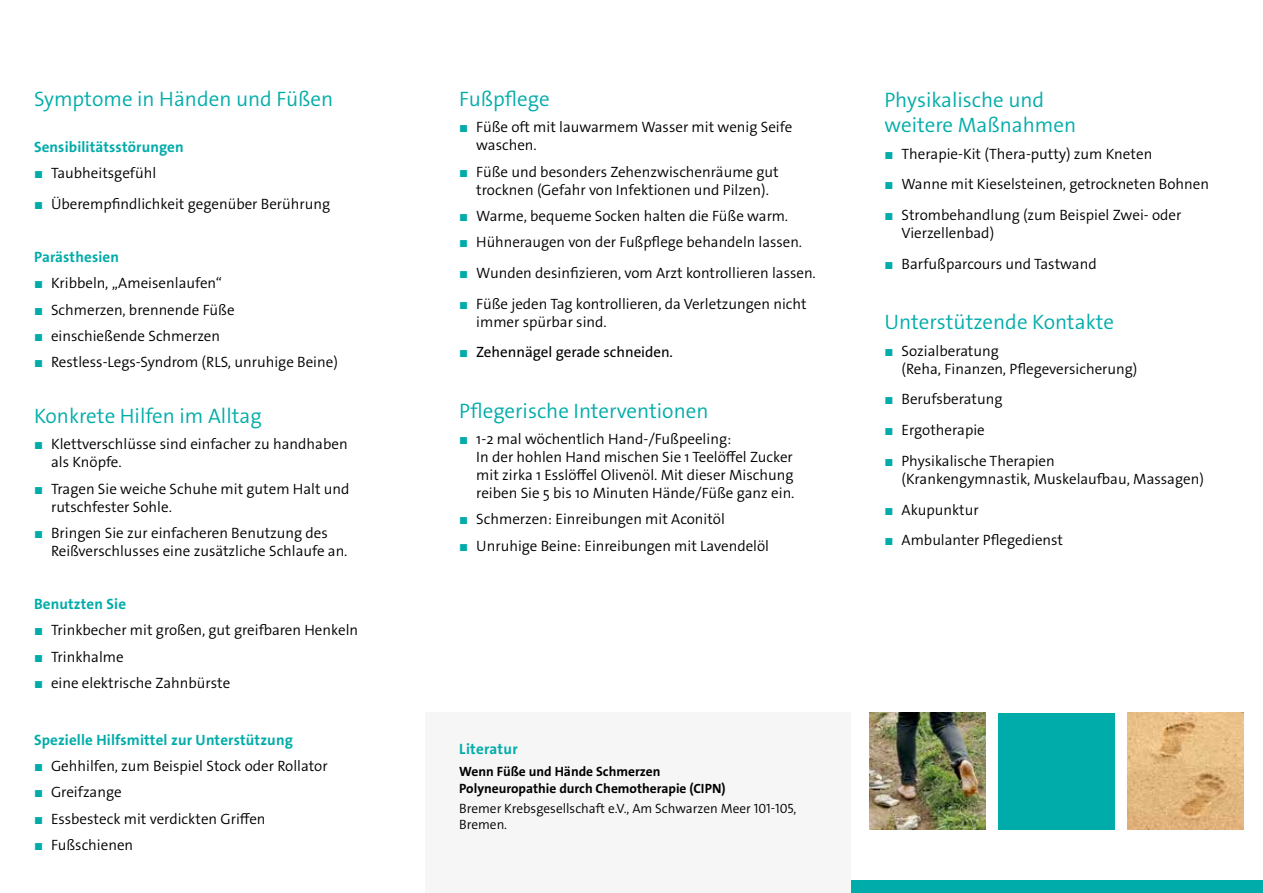
<style>
.page{position:relative;width:1263px;height:893px;background:#fff}
.page>*{position:absolute;margin:0;border:0;box-sizing:border-box;transform-origin:0 0}
.t1{font:300 21px/25.2px "The Sans Os F";color:#00aca9}
.t2{font:300 15px/18px "The Sans Os F";color:#000}
.t3{font:700 15px "The Sans Os F";letter-spacing:.01em;color:#00aca9}
.t4{font:15px "The Sans Os F";color:#000}
.t5{font:700 13.5px/16.2px "The Sans Os F";color:#000}
.t6{font:300 13.5px/16.2px "The Sans Os F";color:#000}
.s1{font-family:"Arial";font-weight:400;color:#00aca9}
.s2{font-family:"Arial";color:#00aca9}
</style>
<div class="page">
<div style="left:850px;top:880px;width:413px;height:13px;background:#00aca9"></div>
<div style="left:425px;top:713px;width:425px;height:180px;background:#f6f6f6"></div>
<img style="left:870px;top:713px;width:116px;height:116px">
<div style="left:999px;top:713px;width:116px;height:116px;background:#00aca9"></div>
<img style="left:1127px;top:713px;width:117px;height:116px">
<h1 class="t1" style="left:34px;top:86px;width:301px">Symptome in Händen und Füßen</h1>
<p class="t3" style="left:34px;top:137px;width:151px">Sensibilitätsstörungen</p>
<p class="t2" style="left:34px;top:164px;width:124px"><span class="s1">■</span> Taubheitsgefühl</p>
<p class="t2" style="left:34px;top:195px;width:298px"><span class="s1">■</span> Überempfindlichkeit gegenüber Berührung</p>
<p class="t3" style="left:34px;top:248px;width:86px">Parästhesien</p>
<p class="t2" style="left:34px;top:275px;width:189px"><span class="s1">■</span> Kribbeln, „Ameisenlaufen“</p>
<p class="t2" style="left:34px;top:301px;width:202px"><span class="s1">■</span> Schmerzen, brennende Füße</p>
<p class="t2" style="left:34px;top:327px;width:188px"><span class="s1">■</span> einschießende Schmerzen</p>
<p class="t2" style="left:34px;top:353px;width:305px"><span class="s1">■</span> Restless-Legs-Syndrom (RLS, unruhige Beine)</p>
<h1 class="t1" style="left:34px;top:403px;width:229px">Konkrete Hilfen im Alltag</h1>
<p class="t2" style="left:51px;top:436px;width:298px;text-indent:-17px"><span class="s1">■</span> Klettverschlüsse sind einfacher zu handhaben als Knöpfe.</p>
<p class="t2" style="left:51px;top:480px;width:300px;text-indent:-17px"><span class="s1">■</span> Tragen Sie weiche Schuhe mit gutem Halt und rutschfester Sohle.</p>
<p class="t2" style="left:51px;top:524px;width:298px;text-indent:-17px"><span class="s1">■</span> Bringen Sie zur einfacheren Benutzung des<br>Reißverschlusses eine zusätzliche Schlaufe an.</p>
<p class="t3" style="left:34px;top:594px;width:94px">Benutzten Sie</p>
<p class="t2" style="left:34px;top:621px;width:326px"><span class="s1">■</span> Trinkbecher mit großen, gut greifbaren Henkeln</p>
<p class="t2" style="left:34px;top:648px;width:91px"><span class="s1">■</span> Trinkhalme</p>
<p class="t2" style="left:34px;top:674px;width:198px"><span class="s1">■</span> eine elektrische Zahnbürste</p>
<p class="t3" style="left:34px;top:730px;width:260px">Spezielle Hilfsmittel zur Unterstützung</p>
<p class="t2" style="left:34px;top:757px;width:295px"><span class="s1">■</span> Gehhilfen, zum Beispiel Stock oder Rollator</p>
<p class="t2" style="left:34px;top:783px;width:89px"><span class="s1">■</span> Greifzange</p>
<p class="t2" style="left:34px;top:810px;width:233px"><span class="s1">■</span> Essbesteck mit verdickten Griffen</p>
<p class="t2" style="left:34px;top:836px;width:101px"><span class="s1">■</span> Fußschienen</p>
<h1 class="t1" style="left:459px;top:86px;width:92px">Fußpflege</h1>
<p class="t2" style="left:476px;top:118px;width:317px;text-indent:-17px"><span class="s1">■</span> Füße oft mit lauwarmem Wasser mit wenig Seife waschen.</p>
<p class="t2" style="left:459px;top:163px;width:321px;text-align:center"><span class="s1">■</span> Füße und besonders Zehenzwischenräume gut trocknen (Gefahr von Infektionen und Pilzen).</p>
<p class="t2" style="left:459px;top:207px;width:330px"><span class="s1">■</span> Warme, bequeme Socken halten die Füße warm.</p>
<p class="t2" style="left:459px;top:233px;width:344px"><span class="s1">■</span> Hühneraugen von der Fußpflege behandeln lassen.</p>
<p class="t2" style="left:459px;top:264px;width:358px"><span class="s1">■</span> Wunden desinfizieren, vom Arzt kontrollieren lassen.</p>
<p class="t2" style="left:476px;top:295px;width:332px;text-indent:-17px"><span class="s1">■</span> Füße jeden Tag kontrollieren, da Verletzungen nicht immer spürbar sind.</p>
<p class="t4" style="left:459px;top:343px;width:215px"><span class="s2">■</span> Zehennägel gerade schneiden.</p>
<h1 class="t1" style="left:459px;top:398px;width:251px">Pflegerische Interventionen</h1>
<p class="t2" style="left:476px;top:430px;width:320px;text-indent:-17px"><span class="s1">■</span> 1-2 mal wöchentlich Hand-/Fußpeeling:<br>In der hohlen Hand mischen Sie 1 Teelöffel Zucker mit zirka 1 Esslöffel Olivenöl. Mit dieser Mischung reiben Sie 5 bis 10 Minuten Hände/Füße ganz ein.</p>
<p class="t2" style="left:459px;top:510px;width:267px"><span class="s1">■</span> Schmerzen: Einreibungen mit Aconitöl</p>
<p class="t2" style="left:459px;top:537px;width:311px"><span class="s1">■</span> Unruhige Beine: Einreibungen mit Lavendelöl</p>
<h1 class="t1" style="left:884px;top:87px;width:193px">Physikalische und weitere Maßnahmen</h1>
<p class="t2" style="left:884px;top:145px;width:269px"><span class="s1">■</span> Therapie-Kit (Thera-putty) zum Kneten</p>
<p class="t2" style="left:884px;top:175px;width:326px"><span class="s1">■</span> Wanne mit Kieselsteinen, getrockneten Bohnen</p>
<p class="t2" style="left:901px;top:206px;width:281px;text-indent:-17px"><span class="s1">■</span> Strombehandlung (zum Beispiel Zwei- oder<br>Vierzellenbad)</p>
<p class="t2" style="left:884px;top:255px;width:214px"><span class="s1">■</span> Barfußparcours und Tastwand</p>
<h1 class="t1" style="left:884px;top:310px;width:231px">Unterstützende Kontakte</h1>
<p class="t2" style="left:901px;top:342px;width:237px;text-indent:-17px"><span class="s1">■</span> Sozialberatung<br>(Reha, Finanzen, Pflegeversicherung)</p>
<p class="t2" style="left:884px;top:390px;width:119px"><span class="s1">■</span> Berufsberatung</p>
<p class="t2" style="left:884px;top:421px;width:102px"><span class="s1">■</span> Ergotherapie</p>
<p class="t2" style="left:901px;top:452px;width:304px;text-indent:-17px"><span class="s1">■</span> Physikalische Therapien<br>(Krankengymnastik, Muskelaufbau, Massagen)</p>
<p class="t2" style="left:884px;top:501px;width:96px"><span class="s1">■</span> Akupunktur</p>
<p class="t2" style="left:884px;top:531px;width:180px"><span class="s1">■</span> Ambulanter Pflegedienst</p>
<p class="t3" style="left:459px;top:739px;width:60px">Literatur</p>
<p class="t5" style="left:459px;top:764px;width:268px">Wenn Füße und Hände Schmerzen<br>Polyneuropathie durch Chemotherapie (CIPN)</p>
<p class="t6" style="left:459px;top:800px;width:339px">Bremer Krebsgesellschaft e.V., Am Schwarzen Meer 101-105,<br>Bremen.</p>
</div>
